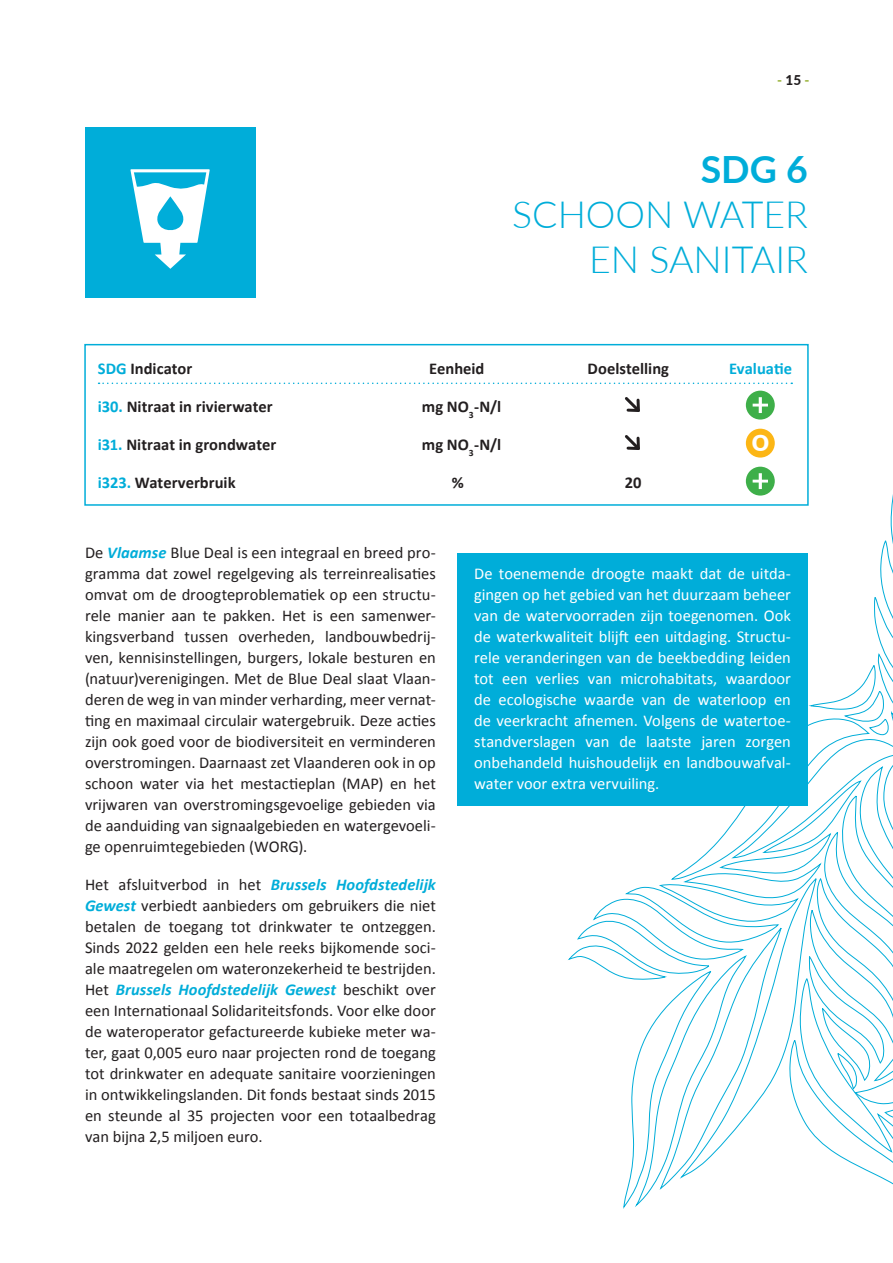
<style>
.page{position:relative;width:893px;height:1263px;background:#fff}
.page>*{position:absolute;margin:0;border:0;box-sizing:border-box;transform-origin:0 0}
.Titre_chapitre{font:300 37.5px/45px "Lato";color:#00add9;text-align:right}
.Body_chapitre{font:700 31.5px "Lato";color:#fff}
.Body_noir{font:16.5px/21px "Calibri";letter-spacing:-.005em;color:#231f20;text-align:justify}
.Body_noir-2{font:16.5px/21px "Calibri";letter-spacing:-.005em;color:#fff;text-align:justify}
.Body_noir-3{font:700 16.5px "Calibri";color:#231f20}
.Body_noir-4{font:700 16.5px "Calibri";color:#00add9}
.t1{font:800 13.5px "Lato";color:#99b33a}
.s1{color:#231f20}
.s2{font-weight:700}
.s3{color:#00add9}
.s4{font-weight:700;font-style:italic;color:#00add9}
</style>
<div class="page">
<div style="left:85px;top:128px;width:170px;height:170px;background:#00add9"></div>
<svg style="left:130px;top:169px;width:80px;height:100px"></svg>
<div style="left:457px;top:553px;width:351px;height:252px;background:#00add9"></div>
<div style="left:84px;top:344px;width:725px;height:162px;border:2px solid #00add9"></div>
<svg style="left:99px;top:383px;width:693px;height:1px"></svg>
<svg style="left:625px;top:397px;width:15px;height:15px"></svg>
<div style="left:746px;top:391px;width:29px;height:29px;background:#3eaf49;border-radius:50%"></div>
<svg style="left:753px;top:397px;width:15px;height:16px"></svg>
<svg style="left:625px;top:435px;width:15px;height:15px"></svg>
<div style="left:746px;top:429px;width:29px;height:29px;background:#fcb615;border-radius:50%"></div>
<div style="left:746px;top:467px;width:29px;height:29px;background:#3eaf49;border-radius:50%"></div>
<svg style="left:568px;top:473px;width:325px;height:736px"></svg>
<p class="t1" style="left:777px;top:70px;width:34px">- <span class="s1">15</span> -</p>
<p class="Titre_chapitre" style="left:512px;top:145px;width:297px"><span class="s2">SDG 6<br></span>SCHOON WATER<br>EN SANITAIR</p>
<p class="Body_noir-3" style="left:98px;top:357px;width:96px"><span class="s3">SDG</span> Indicator</p>
<p class="Body_noir-3" style="left:429px;top:357px;width:57px">Eenheid</p>
<p class="Body_noir-3" style="left:588px;top:357px;width:83px">Doelstelling</p>
<p class="Body_noir-4" style="left:729px;top:357px;width:64px">Evaluatie</p>
<p class="Body_noir-3" style="left:98px;top:395px;width:176px"><span class="s3">i30.</span> Nitraat in rivierwater</p>
<p class="Body_noir-3" style="left:422px;top:395px;width:81px">mg NO<sub>3</sub>-N/l</p>
<p class="Body_noir-3" style="left:98px;top:433px;width:180px"><span class="s3">i31.</span> Nitraat in grondwater</p>
<p class="Body_noir-3" style="left:422px;top:433px;width:81px">mg NO<sub>3</sub>-N/l</p>
<p class="Body_chapitre" style="left:751px;top:416px;width:20px">o</p>
<p class="Body_noir-3" style="left:98px;top:471px;width:139px"><span class="s3">i323.</span> Waterverbruik</p>
<p class="Body_noir-3" style="left:452px;top:471px;width:14px">%</p>
<p class="Body_noir-3" style="left:625px;top:471px;width:18px">20</p>
<p class="Body_noir" style="left:85px;top:541px;width:352px">De <span class="s4">Vlaamse</span> Blue Deal is een integraal en breed pro&shy;gramma dat zowel regelgeving als terreinrealisaties omvat om de droogteproblematiek op een structu&shy;rele manier aan te pakken. Het is een samenwer&shy;kingsverband tussen overheden, landbouwbedrij&shy;ven, kennisinstellingen, burgers, lokale besturen en (natuur)verenigingen. Met de Blue Deal slaat Vlaan&shy;deren de weg in van minder verharding, meer vernat&shy;ting en maximaal circulair watergebruik. Deze acties zijn ook goed voor de biodiversiteit en verminderen overstromingen. Daarnaast zet Vlaanderen ook in op schoon water via het mestactieplan (MAP) en het vrijwaren van overstromingsgevoelige gebieden via de aanduiding van signaalgebieden en watergevoeli&shy;ge openruimtegebieden (WORG).</p>
<p class="Body_noir" style="left:85px;top:873px;width:352px">Het afsluitverbod in het <span class="s4">Brussels Hoofdstedelijk Gewest</span> verbiedt aanbieders om gebruikers die niet betalen de toegang tot drinkwater te ontzeggen.<br>Sinds 2022 gelden een hele reeks bijkomende soci&shy;ale maatregelen om wateronzekerheid te bestrijden.<br>Het <span class="s4">Brussels Hoofdstedelijk Gewest</span> beschikt over een Internationaal Solidariteitsfonds. Voor elke door de wateroperator gefactureerde kubieke meter wa&shy;ter, gaat 0,005 euro naar projecten rond de toegang tot drinkwater en adequate sanitaire voorzieningen in ontwikkelingslanden. Dit fonds bestaat sinds 2015 en steunde al 35 projecten voor een totaalbedrag van bijna 2,5 miljoen euro.</p>
<p class="Body_noir-2" style="left:474px;top:562px;width:318px">De toenemende droogte maakt dat de uitda&shy;gingen op het gebied van het duurzaam beheer van de watervoorraden zijn toegenomen. Ook de waterkwaliteit blijft een uitdaging. Structu&shy;rele veranderingen van de beekbedding leiden tot een verlies van microhabitats, waardoor de ecologische waarde van de waterloop en de veerkracht afnemen. Volgens de watertoe&shy;standverslagen van de laatste jaren zorgen onbehandeld huishoudelijk en landbouwafval&shy;water voor extra vervuiling.</p>
</div>
